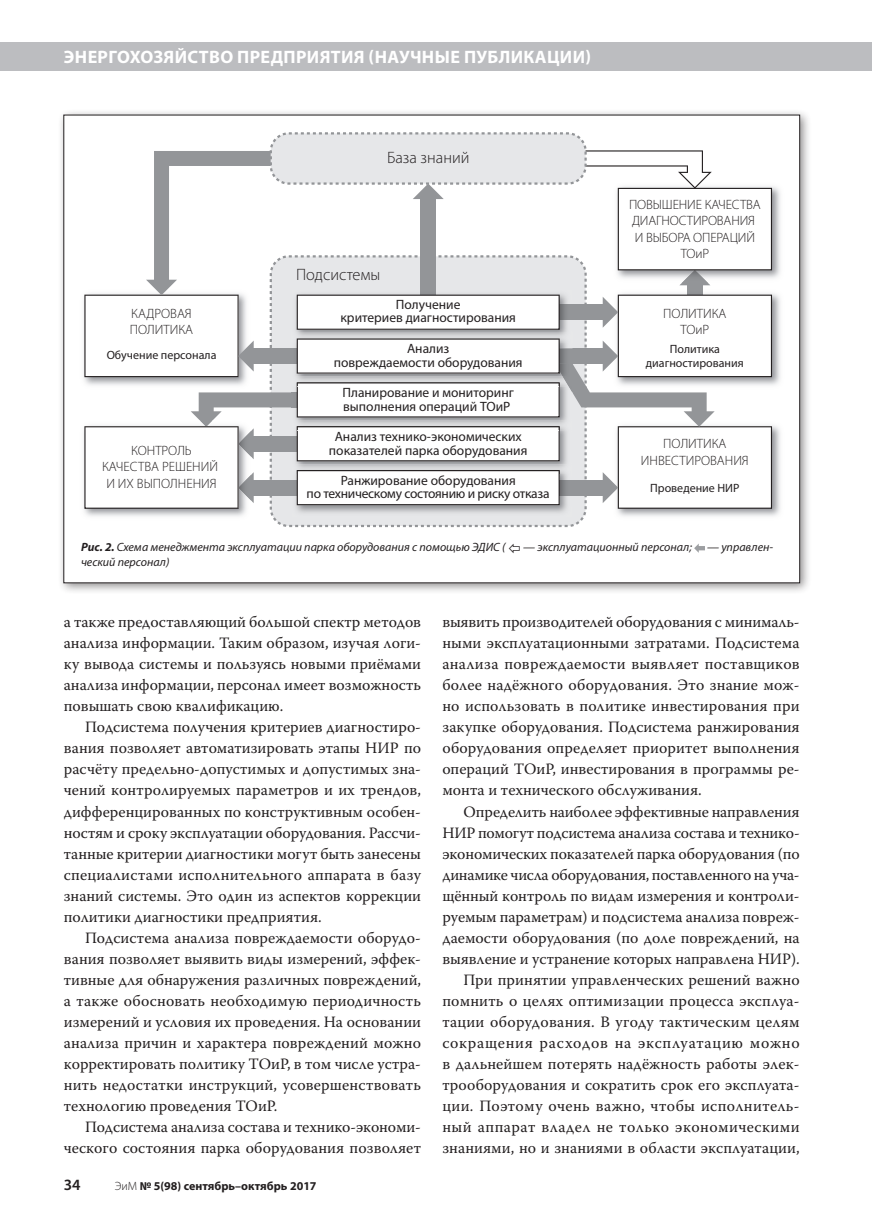
<style>
.page{position:relative;width:872px;height:1221px;background:#fff}
.page>*{position:absolute;margin:0;border:0;box-sizing:border-box;transform-origin:0 0}
.t1{font:700 18px "Myriad Pro";letter-spacing:.02em;color:#fff}
.t2{font:300 16.5px "Myriad Pro";color:#231f20}
.BT{font:15.75px/21px "Warnock Pro";color:#231f20;text-align:justify}
.t3{font:600 15.75px "Myriad Pro";color:#231f20}
.t4{font:13.5px/13.5px "Myriad Pro";color:#231f20;text-align:center}
.t5{font:300 13.5px/16.5px "Myriad Pro";color:#231f20;text-align:center}
.t6{font:13.5px/13.5px "Myriad Pro";letter-spacing:-.02em;color:#231f20;text-align:center}
.подпись_рис{font:italic 12px "Myriad Pro";color:#231f20}
.t7{font:12px/13.5px "Myriad Pro";color:#231f20;text-align:center}
.t8{font:700 12px "Myriad Pro";color:#231f20}
.s1{font-weight:700}
.s2{font-weight:300}
</style>
<div class="page">
<div style="left:0;top:43px;width:872px;height:28px;background:#bcbdc0"></div>
<div style="left:58px;top:109px;width:753px;height:486px;background:#231f20;opacity:.5"></div>
<div style="left:64px;top:115px;width:735px;height:468px;background:#fff"></div>
<svg style="left:270px;top:508px;width:317px;height:19px;background:#dfe0e2"></svg>
<img style="left:772px;top:293px;width:8px;height:92px">
<img style="left:617px;top:425px;width:163px;height:91px">
<img style="left:772px;top:186px;width:8px;height:92px">
<img style="left:291px;top:508px;width:281px;height:10px">
<img style="left:84px;top:508px;width:162px;height:8px">
<svg style="left:84px;top:132px;width:688px;height:376px"></svg>
<svg style="left:694px;top:544px;width:11px;height:9px"></svg>
<p class="t1" style="left:64px;top:45px;width:529px">Энергохозяйство предприятия (научные публикации)</p>
<p class="t5" style="left:130px;top:304px;width:65px;text-align:left">КАДРОВАЯ<br>ПОЛИТИКА</p>
<p class="t7" style="left:107px;top:348px;width:111px">Обучение персонала</p>
<p class="t5" style="left:102px;top:442px;width:117px">КОНТРОЛЬ<br>КАЧЕСТВА РЕШЕНИЙ<br>И ИХ ВЫПОЛНЕНИЯ</p>
<p class="t2" style="left:387px;top:148px;width:84px">База знаний</p>
<p class="t2" style="left:296px;top:264px;width:86px">Подсистемы</p>
<p class="t4" style="left:340px;top:297px;width:177px">Получение<br>критериев диагностирования</p>
<p class="t4" style="left:334px;top:342px;width:190px">Анализ<br>повреждаемости оборудования</p>
<p class="t4" style="left:342px;top:385px;width:173px;text-align:left">Планирование и мониторинг выполнения операций ТОиР</p>
<p class="t4" style="left:329px;top:429px;width:200px">Анализ технико-экономических показателей парка оборудования</p>
<p class="t6" style="left:307px;top:473px;width:244px">Ранжирование оборудования<br>по техническому состоянию и риску отказа</p>
<p class="t5" style="left:629px;top:196px;width:133px">ПОВЫШЕНИЕ КАЧЕСТВА<br>ДИАГНОСТИРОВАНИЯ<br>И ВЫБОРА ОПЕРАЦИЙ<br>ТОиР</p>
<p class="t5" style="left:663px;top:304px;width:65px">ПОЛИТИКА<br>ТОиР</p>
<p class="t7" style="left:646px;top:342px;width:99px">Политика диагностирования</p>
<p class="t5" style="left:641px;top:435px;width:109px">ПОЛИТИКА<br>ИНВЕСТИРОВАНИЯ</p>
<p class="t7" style="left:650px;top:481px;width:91px">Проведение НИР</p>
<p class="подпись_рис" style="left:81px;top:539px;width:426px"><span class="s1">Рис. 2.</span> Схема менеджмента эксплуатации парка оборудования с помощью ЭДИС (</p>
<p class="подпись_рис" style="left:523px;top:539px;width:170px">— эксплуатационный персонал;</p>
<p class="подпись_рис" style="left:707px;top:539px;width:67px">— управлен-</p>
<p class="подпись_рис" style="left:81px;top:554px;width:90px">ческий персонал)</p>
<p class="BT" style="left:64px;top:611px;width:359px">а также предоставляющий большой спектр методов анализа информации. Таким образом, изучая логи&shy;ку вывода системы и пользуясь новыми приёмами анализа информации, персонал имеет возможность повышать свою квалификацию.</p>
<p class="BT" style="left:64px;top:716px;width:359px;text-indent:21px">Подсистема получения критериев диагностиро&shy;вания позволяет автоматизировать этапы НИР по расчёту предельно-допустимых и допустимых зна&shy;чений контролируемых параметров и их трендов, дифференцированных по конструктивным особен&shy;ностям и сроку эксплуатации оборудования. Рассчи&shy;танные критерии диагностики могут быть занесены специалистами исполнительного аппарата в базу знаний системы. Это один из аспектов коррекции политики диагностики предприятия.</p>
<p class="BT" style="left:64px;top:926px;width:359px;text-indent:21px">Подсистема анализа повреждаемости оборудо&shy;вания позволяет выявить виды измерений, эффек&shy;тивные для обнаружения различных повреждений, а также обосновать необходимую периодичность измерений и условия их проведения. На основании анализа причин и характера повреждений можно корректировать политику ТОиР, в том числе устра&shy;нить недостатки инструкций, усовершенствовать технологию проведения ТОиР.</p>
<p class="BT" style="left:64px;top:1115px;width:359px;text-align:right">Подсистема анализа состава и технико-экономи&shy;ческого состояния парка оборудования позволяет</p>
<p class="t3" style="left:64px;top:1174px;width:18px">34</p>
<p class="t8" style="left:115px;top:1178px;width:203px"><span class="s2">ЭиМ</span> № 5(98) сентябрь–октябрь 2017</p>
<p class="BT" style="left:442px;top:611px;width:359px">выявить производителей оборудования с минималь&shy;ными эксплуатационными затратами. Подсистема анализа повреждаемости выявляет поставщиков более надёжного оборудования. Это знание мож&shy;но использовать в политике инвестирования при закупке оборудования. Подсистема ранжирования оборудования определяет приоритет выполнения операций ТОиР, инвестирования в программы ре&shy;монта и технического обслуживания.</p>
<p class="BT" style="left:442px;top:800px;width:359px;text-indent:21px">Определить наиболее эффективные направления НИР помогут подсистема анализа состава и технико&shy;экономических показателей парка оборудования (по динамике числа оборудования, поставленного на уча&shy;щённый контроль по видам измерения и контроли&shy;руемым параметрам) и подсистема анализа повреж&shy;даемости оборудования (по доле повреждений, на выявление и устранение которых направлена НИР).</p>
<p class="BT" style="left:442px;top:968px;width:359px;text-indent:21px">При принятии управленческих решений важно помнить о целях оптимизации процесса эксплуа&shy;тации оборудования. В угоду тактическим целям сокращения расходов на эксплуатацию можно в дальнейшем потерять надёжность работы элек&shy;трооборудования и сократить срок его эксплуата&shy;ции. Поэтому очень важно, чтобы исполнитель&shy;ный аппарат владел не только экономическими знаниями, но и знаниями в области эксплуатации,</p>
</div>
